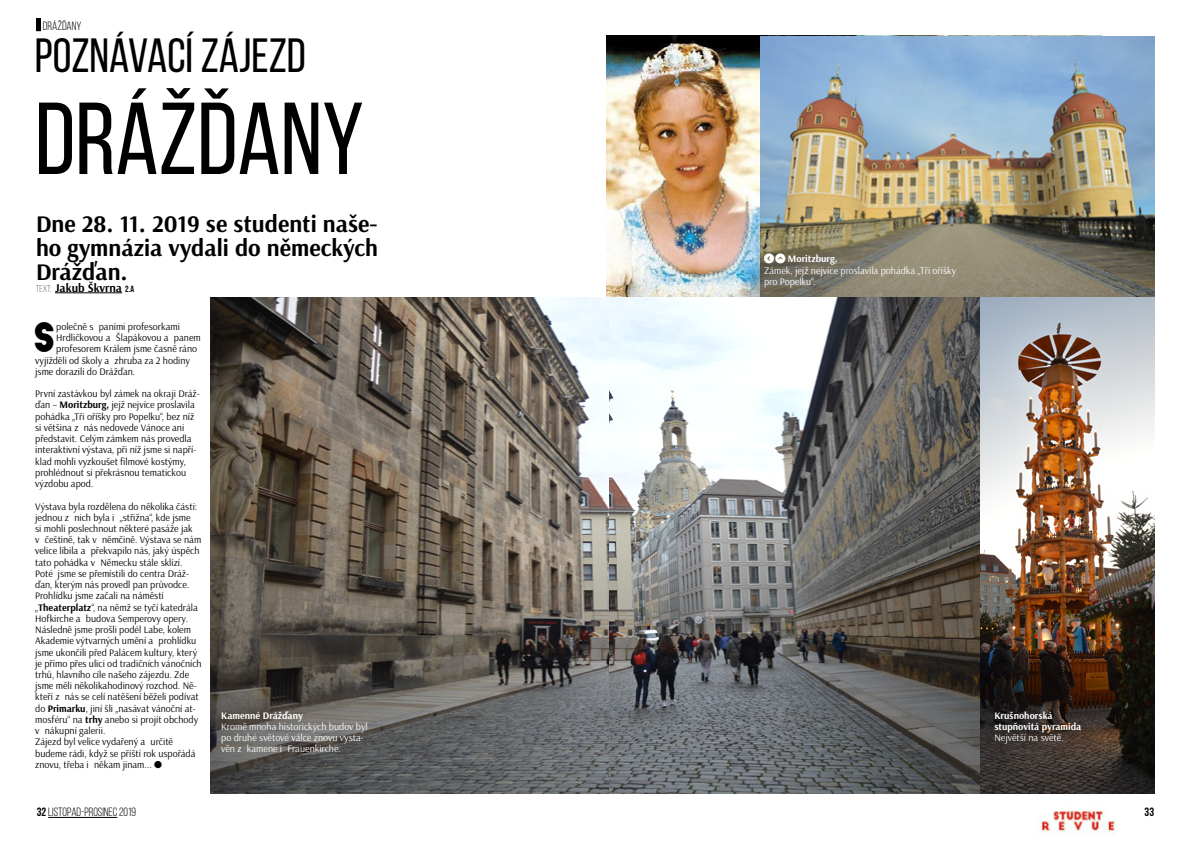
<style>
.page{position:relative;width:1191px;height:842px;background:#fff}
.page>*{position:absolute;margin:0;border:0;box-sizing:border-box;transform-origin:0 0}
.t1{font:102px "Bebas Neue";color:#000}
.t2{font:48px "Bebas Neue";color:#000}
.t3{font:39.9px "Big John";color:#000}
.t4{font:700 24px/24px "Arsenal";color:#000;text-align:justify}
.t5{font:12px "Bebas Neue";color:#000}
.t6{font:700 12px "Arsenal";color:#000}
.t7{font:700 12px "Bebas Neue";color:#000}
.t8{font:10px/11.2px "Arsenal";color:#000}
.t9{font:10px/11.2px "Arsenal";color:#fff}
.t10{font:700 10px/11.2px "Arsenal";color:#fff}
.s1{font-family:"Bebas Neue";font-weight:300;font-size:10px}
.s2{font-family:"Bebas Neue";font-size:9px}
.s3{font-weight:700}
</style>
<div class="page">
<div style="left:36px;top:18px;width:5px;height:13px;background:#000"></div>
<img style="left:1037px;top:810px;width:78px;height:24px">
<img style="left:607px;top:36px;width:154px;height:261px">
<img style="left:761px;top:36px;width:394px;height:261px">
<img style="left:211px;top:297px;width:398px;height:497px">
<img style="left:609px;top:297px;width:546px;height:497px">
<hr style="left:55px;top:292px;width:67px;height:1px;background:#000">
<hr style="left:48px;top:817px;width:69px;height:1px;background:#000">
<svg style="left:764px;top:254px;width:21px;height:10px"></svg>
<p class="t5" style="left:43px;top:19px;width:40px">DRÁŽĎANY</p>
<h2 class="t2" style="left:35px;top:29px;width:272px">POZNÁVACÍ ZÁJEZD</h2>
<h1 class="t1" style="left:35px;top:84px;width:330px">DRÁŽĎANY</h1>
<h3 class="t4" style="left:36px;top:213px;width:343px">Dne 28. 11. 2019 se studenti naše&shy;ho gymnázia vydali do německých Drážďan.</h3>
<p class="t6" style="left:36px;top:281px;width:100px"><span class="s1">text:</span> Jakub Škvrna <span class="s2">2.a</span></p>
<h3 class="t3" style="left:33px;top:320px;width:25px">S</h3>
<p class="t8" style="left:56px;top:321px;width:125px">polečně s paními profesorkami</p>
<p class="t8" style="left:56px;top:332px;width:146px">Hrdličkovou a Šlapákovou a panem</p>
<p class="t8" style="left:56px;top:343px;width:142px">profesorem Králem jsme časně ráno</p>
<p class="t8" style="left:35px;top:355px;width:156px">vyjížděli od školy a zhruba za 2 hodiny</p>
<p class="t8" style="left:35px;top:366px;width:102px">jsme dorazili do Drážďan.</p>
<p class="t8" style="left:35px;top:388px;width:166px">První zastávkou byl zámek na okraji Dráž&shy;ďan – <span class="s3">Moritzburg,</span> jejž nejvíce proslavila pohádka „Tři oříšky pro Popelku“, bez níž si většina z nás nedovede Vánoce ani představit. Celým zámkem nás provedla interaktivní výstava, při níž jsme si napří&shy;klad mohli vyzkoušet filmové kostýmy, prohlédnout si překrásnou tematickou výzdobu apod.</p>
<p class="t8" style="left:35px;top:501px;width:168px">Výstava byla rozdělena do několika části: jednou z nich byla i „střižna“, kde jsme<br>si mohli poslechnout některé pasáže jak<br>v češtině, tak v němčině. Výstava se nám velice líbila a překvapilo nás, jaký úspěch tato pohádka v Německu stále sklízí.<br>Poté jsme se přemístili do centra Dráž&shy;ďan, kterým nás provedl pan průvodce.<br>Prohlídku jsme začali na náměstí „<span class="s3">Theaterplatz</span>“, na němž se tyčí katedrála Hofkirche a budova Semperovy opery.<br>Následně jsme prošli podél Labe, kolem Akademie výtvarných umění a prohlídku jsme ukončili před Palácem kultury, který je přímo přes ulici od tradičních vánočních trhů, hlavního cíle našeho zájezdu. Zde jsme měli několikahodinový rozchod. Ně&shy;kteří z nás se celí natěšení běželi podívat do <span class="s3">Primarku</span>, jiní šli „nasávat vánoční at&shy;mosféru“ na <span class="s3">trhy</span> anebo si projít obchody v nákupní galerii.<br>Zájezd byl velice vydařený a určitě budeme rádi, když se příští rok uspořádá znovu, třeba i někam jinam... ●</p>
<p class="t10" style="left:221px;top:710px;width:83px">Kamenné Drážďany</p>
<p class="t9" style="left:221px;top:721px;width:148px">Kromě mnoha historických budov byl po druhé světové válce znovu vysta&shy;věn z kamene i Frauenkirche.</p>
<p class="t10" style="left:788px;top:254px;width:51px">Moritzburg,</p>
<p class="t9" style="left:764px;top:265px;width:194px">Zámek, jejž nejvíce proslavila pohádka „Tři oříšky pro Popelku“,</p>
<p class="t10" style="left:994px;top:710px;width:88px">Krušnohorská stupňovitá pyramida</p>
<p class="t9" style="left:994px;top:732px;width:71px">Největší na světě.</p>
<p class="t5" style="left:37px;top:805px;width:101px"><span class="s3">32</span> LISTOPAD-PROSINEC 2019</p>
<p class="t7" style="left:1144px;top:805px;width:11px">33</p>
</div>
